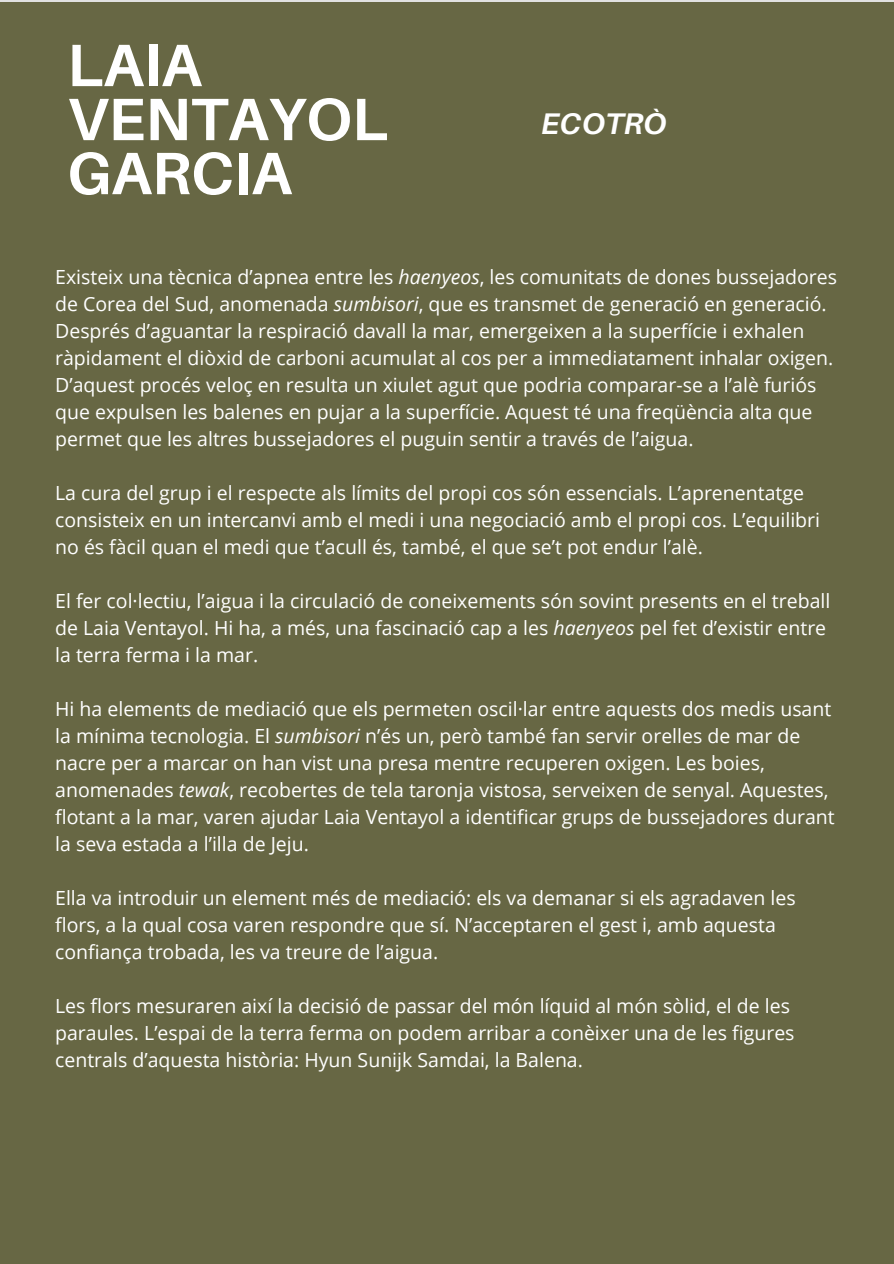
<style>
.page{position:relative;width:894px;height:1264px;background:#fff}
.page>*{position:absolute;margin:0;border:0;box-sizing:border-box;transform-origin:0 0}
.t1{font:700 59.85px/54px "Aileron";color:#fff}
.t2{font:italic 700 29.85px "Aileron";color:#fff}
.t3{font:19.5px/27px "Open Sans";color:#fff}
.s1{font-style:italic}
</style>
<div class="page">
<div style="left:0;top:2px;width:893px;height:1261px;background:#676744"></div>
<h1 class="t1" style="left:67px;top:37px;width:322px">LAIA<br>VENTAYOL<br>GARCIA</h1>
<h2 class="t2" style="left:541px;top:105px;width:126px">ECOTRÒ</h2>
<p class="t3" style="left:55px;top:263px;width:783px">Existeix una tècnica d’apnea entre les <span class="s1">haenyeos</span>, les comunitats de dones bussejadores de Corea del Sud, anomenada <span class="s1">sumbisori</span>, que es transmet de generació en generació.<br>Després d’aguantar la respiració davall la mar, emergeixen a la superfície i exhalen ràpidament el diòxid de carboni acumulat al cos per a immediatament inhalar oxigen.<br>D’aquest procés veloç en resulta un xiulet agut que podria comparar-se a l’alè furiós que expulsen les balenes en pujar a la superfície. Aquest té una freqüència alta que permet que les altres bussejadores el puguin sentir a través de l’aigua.</p>
<p class="t3" style="left:55px;top:479px;width:766px">La cura del grup i el respecte als límits del propi cos són essencials. L’aprenentatge consisteix en un intercanvi amb el medi i una negociació amb el propi cos. L’equilibri no és fàcil quan el medi que t’acull és, també, el que se’t pot endur l’alè.</p>
<p class="t3" style="left:55px;top:587px;width:776px">El fer col·lectiu, l’aigua i la circulació de coneixements són sovint presents en el treball de Laia Ventayol. Hi ha, a més, una fascinació cap a les <span class="s1">haenyeos</span> pel fet d’existir entre la terra ferma i la mar.</p>
<p class="t3" style="left:55px;top:695px;width:780px">Hi ha elements de mediació que els permeten oscil·lar entre aquests dos medis usant la mínima tecnologia. El <span class="s1">sumbisori</span> n’és un, però també fan servir orelles de mar de nacre per a marcar on han vist una presa mentre recuperen oxigen. Les boies, anomenades <span class="s1">tewak</span>, recobertes de tela taronja vistosa, serveixen de senyal. Aquestes, flotant a la mar, varen ajudar Laia Ventayol a identificar grups de bussejadores durant la seva estada a l’illa de Jeju.</p>
<p class="t3" style="left:55px;top:884px;width:741px">Ella va introduir un element més de mediació: els va demanar si els agradaven les flors, a la qual cosa varen respondre que sí. N’acceptaren el gest i, amb aquesta confiança trobada, les va treure de l’aigua.</p>
<p class="t3" style="left:55px;top:992px;width:740px">Les flors mesuraren així la decisió de passar del món líquid al món sòlid, el de les paraules. L’espai de la terra ferma on podem arribar a conèixer una de les figures centrals d’aquesta història: Hyun Sunijk Samdai, la Balena.</p>
</div>
